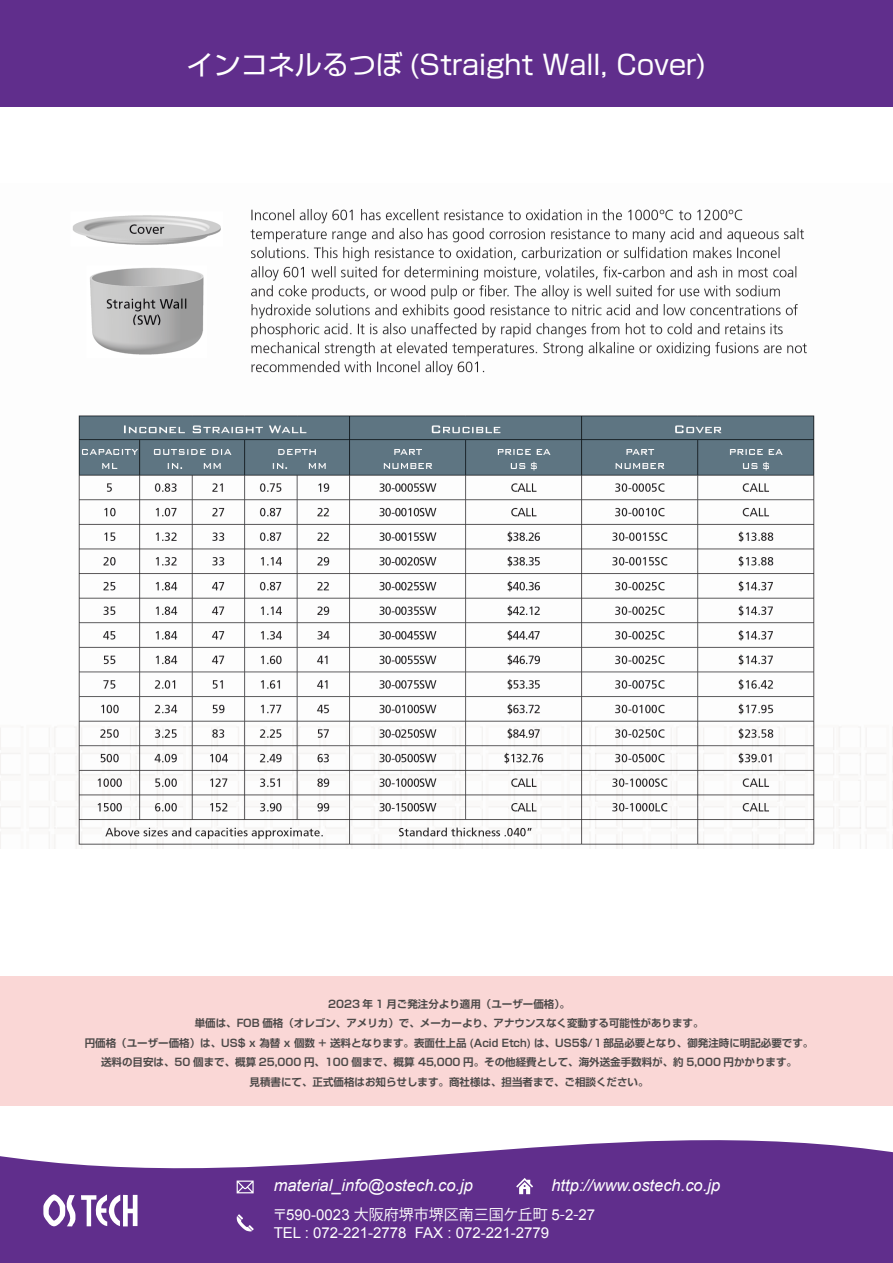
<style>
.page{position:relative;width:893px;height:1263px;background:#fff}
.page>*{position:absolute;margin:0;border:0;box-sizing:border-box;transform-origin:0 0}
.t1{font:27px "Shin Go Pro";color:#fff}
.t2{font:italic 16.5px "Arial";color:#fff}
.t3{font:15px "Arial";color:#fff}
.t4{font:15px "Koz Go Pr 6 N";color:#fff}
.t5{font:700 10.5px/19.5px "Shin Go Pro De";color:#4c4948;text-align:center}
.s1{font-family:"Arial"}
</style>
<div class="page">
<img style="left:0;top:209px;width:893px;height:639px">
<div style="left:0;top:976px;width:893px;height:130px;background:#fad7d6"></div>
<svg style="left:0;top:1140px;width:893px;height:123px;background:#724699"></svg>
<svg style="left:43px;top:1194px;width:95px;height:32px"></svg>
<svg style="left:237px;top:1214px;width:17px;height:17px"></svg>
<svg style="left:516px;top:1178px;width:17px;height:16px"></svg>
<svg style="left:237px;top:1180px;width:17px;height:13px"></svg>
<div style="left:0;top:0;width:893px;height:106px;background:#602e8c"></div>
<h1 class="t1" style="left:187px;top:43px;width:521px">インコネルるつぼ (Straight Wall, Cover)</h1>
<p class="t5" style="left:85px;top:993px;width:730px">2023 年 1 月ご発注分より適用（ユーザー価格）。<br>単価は、FOB 価格（オレゴン、アメリカ）で、メーカーより、アナウンスなく変動する可能性があります。<br>円価格（ユーザー価格）は、US$ x 為替 x 個数 + 送料となります。表面仕上品 (Acid Etch) は、US5$/１部品必要となり、御発注時に明記必要です。送料の目安は、50 個まで、概算 25,000 円、100 個まで、概算 45,000 円。その他経費として、海外送金手数料が、約 5,000 円かかります。<br>見積書にて、正式価格はお知らせします。商社様は、担当者まで、ご相談ください。</p>
<h2 class="t2" style="left:274px;top:1175px;width:201px">material_info@ostech.co.jp</h2>
<h2 class="t2" style="left:551px;top:1175px;width:170px">http://www.ostech.co.jp</h2>
<h3 class="t4" style="left:272px;top:1206px;width:324px">〒<span class="s1">590-0023</span> 大阪府堺市堺区南三国ケ丘町 <span class="s1">5</span>-<span class="s1">2</span>-<span class="s1">27</span></h3>
<h3 class="t3" style="left:274px;top:1223px;width:277px">TEL : 072-221-2778 FAX : 072-221-2779</h3>
</div>
